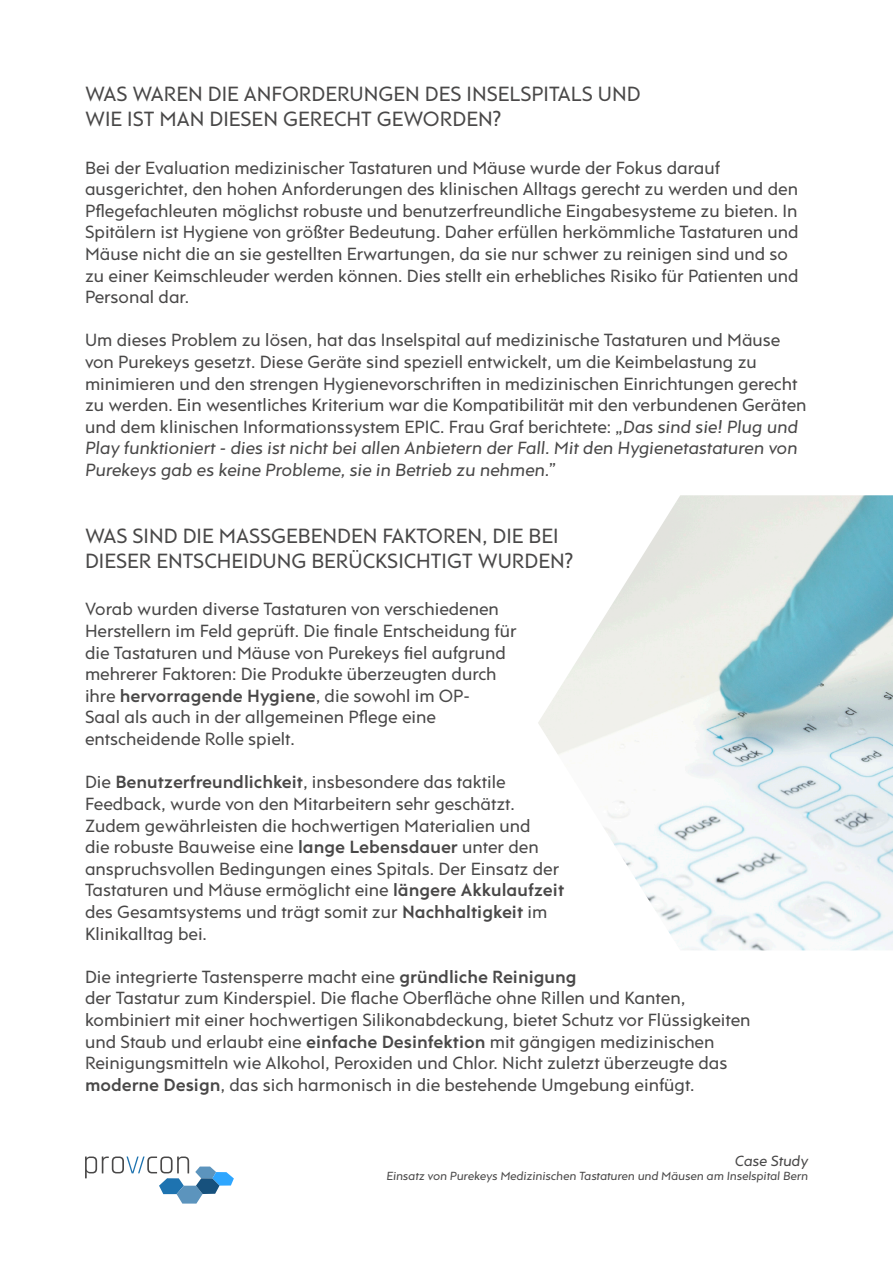
<style>
.page{position:relative;width:893px;height:1263px;background:#fff}
.page>*{position:absolute;margin:0;border:0;box-sizing:border-box;transform-origin:0 0}
.t1{font:21px/25.2px "Rams";color:#494848}
.t2{font:18px/21.6px "Rams";color:#494848}
.t3{font:italic 15px "Rams";color:#494848}
.t4{font:italic 12px "Rams";color:#494848}
.s1{font-style:italic}
.s2{font-weight:700}
</style>
<div class="page">
<svg style="left:85px;top:1156px;width:149px;height:47px"></svg>
<img style="left:538px;top:495px;width:355px;height:455px">
<p class="t1" style="left:85px;top:81px;width:557px">WAS WAREN DIE ANFORDERUNGEN DES INSELSPITALS UND<br>WIE IST MAN DIESEN GERECHT GEWORDEN?</p>
<p class="t2" style="left:85px;top:157px;width:715px">Bei der Evaluation medizinischer Tastaturen und Mäuse wurde der Fokus darauf ausgerichtet, den hohen Anforderungen des klinischen Alltags gerecht zu werden und den Pflegefachleuten möglichst robuste und benutzerfreundliche Eingabesysteme zu bieten. In Spitälern ist Hygiene von größter Bedeutung. Daher erfüllen herkömmliche Tastaturen und Mäuse nicht die an sie gestellten Erwartungen, da sie nur schwer zu reinigen sind und so zu einer Keimschleuder werden können. Dies stellt ein erhebliches Risiko für Patienten und Personal dar.</p>
<p class="t2" style="left:85px;top:330px;width:723px">Um dieses Problem zu lösen, hat das Inselspital auf medizinische Tastaturen und Mäuse von Purekeys gesetzt. Diese Geräte sind speziell entwickelt, um die Keimbelastung zu minimieren und den strengen Hygienevorschriften in medizinischen Einrichtungen gerecht zu werden. Ein wesentliches Kriterium war die Kompatibilität mit den verbundenen Geräten und dem klinischen Informationssystem EPIC. Frau Graf berichtete: „<span class="s1">Das sind sie! Plug und Play funktioniert - dies ist nicht bei allen Anbietern der Fall. Mit den Hygienetastaturen von Purekeys gab es keine Probleme, sie in Betrieb zu nehmen.</span>”</p>
<p class="t1" style="left:85px;top:523px;width:490px">WAS SIND DIE MASSGEBENDEN FAKTOREN, DIE BEI<br>DIESER ENTSCHEIDUNG BERÜCKSICHTIGT WURDEN?</p>
<p class="t2" style="left:85px;top:599px;width:433px">Vorab wurden diverse Tastaturen von verschiedenen Herstellern im Feld geprüft. Die finale Entscheidung für die Tastaturen und Mäuse von Purekeys fiel aufgrund mehrerer Faktoren: Die Produkte überzeugten durch ihre <span class="s2">hervorragende Hygiene</span>, die sowohl im OP-<br>Saal als auch in der allgemeinen Pflege eine entscheidende Rolle spielt.</p>
<p class="t2" style="left:85px;top:771px;width:481px">Die <span class="s2">Benutzerfreundlichkeit</span>, insbesondere das taktile Feedback, wurde von den Mitarbeitern sehr geschätzt.<br>Zudem gewährleisten die hochwertigen Materialien und<br>die robuste Bauweise eine <span class="s2">lange Lebensdauer</span> unter den anspruchsvollen Bedingungen eines Spitals. Der Einsatz der Tastaturen und Mäuse ermöglicht eine <span class="s2">längere Akkulaufzeit </span>des Gesamtsystems und trägt somit zur <span class="s2">Nachhaltigkeit</span> im Klinikalltag bei.</p>
<p class="t2" style="left:85px;top:966px;width:667px">Die integrierte Tastensperre macht eine <span class="s2">gründliche Reinigung<br></span>der Tastatur zum Kinderspiel. Die flache Oberfläche ohne Rillen und Kanten, kombiniert mit einer hochwertigen Silikonabdeckung, bietet Schutz vor Flüssigkeiten und Staub und erlaubt eine <span class="s2">einfache Desinfektion</span> mit gängigen medizinischen Reinigungsmitteln wie Alkohol, Peroxiden und Chlor. Nicht zuletzt überzeugte das <span class="s2">moderne Design</span>, das sich harmonisch in die bestehende Umgebung einfügt.</p>
<p class="t3" style="left:735px;top:1151px;width:75px">Case Study</p>
<p class="t4" style="left:386px;top:1169px;width:423px">Einsatz von Purekeys Medizinischen Tastaturen und Mäusen am Inselspital Bern</p>
</div>
